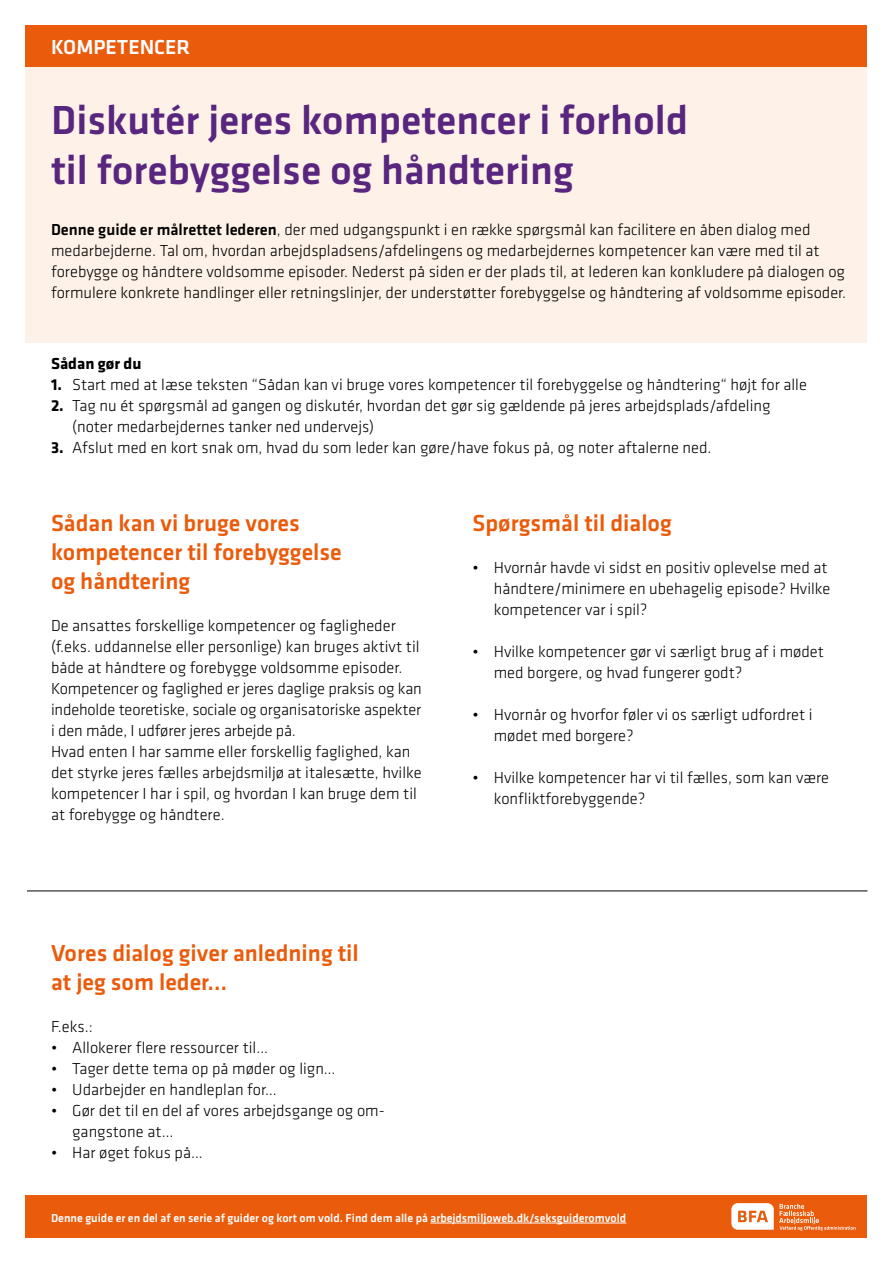
<style>
.page{position:relative;width:893px;height:1263px;background:#fff}
.page>*{position:absolute;margin:0;border:0;box-sizing:border-box;transform-origin:0 0}
.t1{font:500 42px/50.4px "Klavika";color:#58257f}
.t2{font:500 24px/28.8px "Klavika";color:#ea5b0b}
.t3{font:500 21px "Klavika";color:#fff}
.t4{font:300 16.5px/21px "Klavika";color:#000}
.t5{font:300 16.5px/21px "Klavika";color:#010202}
.t6{font:700 16.5px "Klavika";color:#000}
.t7{font:500 12px "Klavika";color:#fff}
.s1{font-weight:500}
.s2{font-weight:700}
</style>
<div class="page">
<div style="left:26px;top:1195px;width:841px;height:42px;background:#ea5b0b"></div>
<svg style="left:731px;top:1203px;width:124px;height:28px"></svg>
<div style="left:26px;top:25px;width:841px;height:43px;background:#ea5b0b"></div>
<hr style="left:430px;top:1223px;width:196px;height:1px;background:#fff">
<div style="left:26px;top:68px;width:841px;height:275px;background:#fef1e7"></div>
<hr style="left:27px;top:891px;width:840px;height:1px;background:#000">
<p class="t3" style="left:51px;top:33px;width:141px">KOMPETENCER</p>
<h1 class="t1" style="left:51px;top:93px;width:639px">Diskutér jeres kompetencer i forhold til forebyggelse og håndtering</h1>
<p class="t4" style="left:51px;top:219px;width:797px"><span class="s1">Denne guide er målrettet lederen</span>, der med udgangspunkt i en række spørgsmål kan facilitere en åben dialog med medarbejderne. Tal om, hvordan arbejdspladsens/afdelingens og medarbejdernes kompetencer kan være med til at forebygge og håndtere voldsomme episoder. Nederst på siden er der plads til, at lederen kan konkludere på dialogen og formulere konkrete handlinger eller retningslinjer, der understøtter forebyggelse og håndtering af voldsomme episoder.</p>
<p class="t6" style="left:51px;top:352px;width:92px">Sådan gør du</p>
<p class="t4" style="left:51px;top:374px;width:757px"><span class="s2">1.</span> Start med at læse teksten “Sådan kan vi bruge vores kompetencer til forebyggelse og håndtering“ højt for alle</p>
<p class="t4" style="left:72px;top:395px;width:700px;text-indent:-21px"><span class="s2">2.</span> Tag nu ét spørgsmål ad gangen og diskutér, hvordan det gør sig gældende på jeres arbejdsplads/afdeling (noter medarbejdernes tanker ned undervejs)</p>
<p class="t4" style="left:51px;top:437px;width:662px"><span class="s2">3.</span> Afslut med en kort snak om, hvad du som leder kan gøre/have fokus på, og noter aftalerne ned.</p>
<h2 class="t2" style="left:51px;top:508px;width:292px">Sådan kan vi bruge vores kompetencer til forebyggelse og håndtering</h2>
<p class="t4" style="left:51px;top:614px;width:372px">De ansattes forskellige kompetencer og fagligheder (f.eks. uddannelse eller personlige) kan bruges aktivt til både at håndtere og forebygge voldsomme episoder.<br>Kompetencer og faglighed er jeres daglige praksis og kan indeholde teoretiske, sociale og organisatoriske aspekter i den måde, I udfører jeres arbejde på.<br>Hvad enten I har samme eller forskellig faglighed, kan det styrke jeres fælles arbejdsmiljø at italesætte, hvilke kompetencer I har i spil, og hvordan I kan bruge dem til at forebygge og håndtere.</p>
<h2 class="t2" style="left:51px;top:938px;width:309px">Vores dialog giver anledning til at jeg som leder…</h2>
<p class="t4" style="left:51px;top:1016px;width:43px">F.eks.:</p>
<p class="t4" style="left:51px;top:1037px;width:218px">• Allokerer flere ressourcer til…</p>
<p class="t4" style="left:51px;top:1058px;width:286px">• Tager dette tema op på møder og lign…</p>
<p class="t4" style="left:51px;top:1079px;width:227px">• Udarbejder en handleplan for…</p>
<p class="t4" style="left:72px;top:1100px;width:314px;text-indent:-21px">• Gør det til en del af vores arbejdsgange og om&shy;gangstone at…</p>
<p class="t4" style="left:51px;top:1142px;width:153px">• Har øget fokus på…</p>
<h2 class="t2" style="left:472px;top:508px;width:201px">Spørgsmål til dialog</h2>
<p class="t5" style="left:494px;top:557px;width:338px;text-indent:-21px">• Hvornår havde vi sidst en positiv oplevelse med at håndtere/minimere en ubehagelig episode? Hvilke kompetencer var i spil?</p>
<p class="t5" style="left:494px;top:641px;width:332px;text-indent:-21px">• Hvilke kompetencer gør vi særligt brug af i mødet med borgere, og hvad fungerer godt?</p>
<p class="t5" style="left:494px;top:704px;width:320px;text-indent:-21px">• Hvornår og hvorfor føler vi os særligt udfordret i mødet med borgere?</p>
<p class="t5" style="left:494px;top:767px;width:337px;text-indent:-21px">• Hvilke kompetencer har vi til fælles, som kan være konfliktforebyggende?</p>
<p class="t7" style="left:51px;top:1210px;width:577px">Denne guide er en del af en serie af guider og kort om vold. Find dem alle på arbejdsmiljoweb.dk/seksguideromvold</p>
</div>
